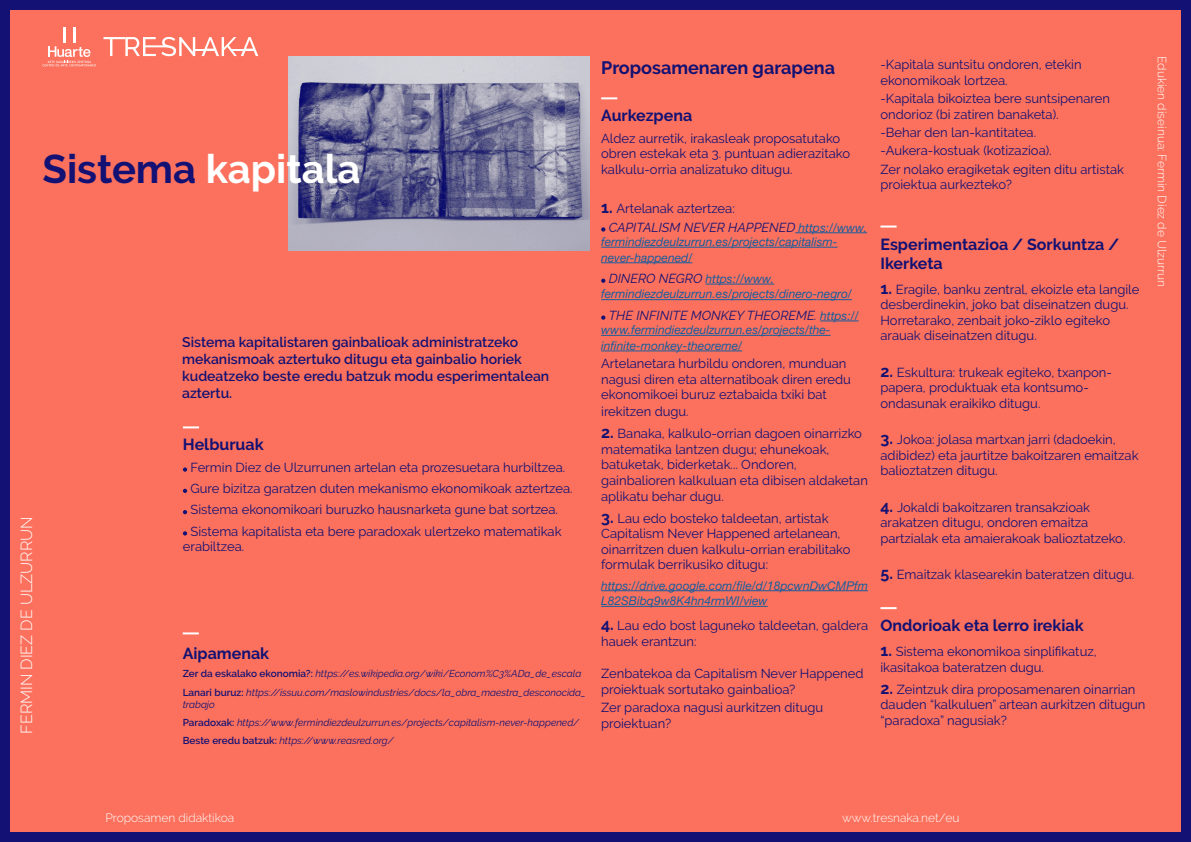
<style>
.page{position:relative;width:1191px;height:842px;background:#fff}
.page>*{position:absolute;margin:0;border:0;box-sizing:border-box;transform-origin:0 0}
.t1{font:700 40px "Raleway";color:#fff}
.t2{font:700 18px "Raleway";color:#131173}
.t3{font:700 16px/19.2px "Raleway";color:#131173}
.t4{font:300 16px "Raleway";color:#fff}
.t5{font:600 14px/16.8px "Raleway";color:#131173}
.t6{font:13px/15.6px "Raleway";color:#131173}
.t7{font:italic 13px "Raleway";color:#131173}
.t8{font:italic 12px/15.6px "Helvetica Neue LT Pro";color:#175d9e}
.t9{font:300 12px "Raleway";color:#fff}
.t10{font:italic 10px/12.5px "Raleway";color:#131173}
.s1{color:#131173}
.s2{font-weight:600;font-style:normal}
.s3{font-weight:700;font-size:16px}
.s4{font-family:"Helvetica Neue LT Pro";font-size:12px;color:#175d9e}
.s5{font-family:"Raleway";font-size:13px;color:#131173}
</style>
<div class="page">
<div style="left:0;top:0;width:1191px;height:842px;background:#fc715d;border:10px solid #131173"></div>
<svg style="left:103px;top:37px;width:155px;height:19px"></svg>
<svg style="left:43px;top:46px;width:53px;height:20px"></svg>
<hr style="left:63px;top:27px;width:3px;height:15px;background:#fff">
<hr style="left:73px;top:27px;width:3px;height:15px;background:#fff">
<hr style="left:795px;top:232px;width:72px;height:1px;background:#175d9e">
<hr style="left:601px;top:247px;width:236px;height:1px;background:#175d9e">
<hr style="left:601px;top:262px;width:91px;height:1px;background:#175d9e">
<hr style="left:705px;top:284px;width:69px;height:1px;background:#175d9e">
<hr style="left:601px;top:299px;width:251px;height:1px;background:#175d9e">
<hr style="left:820px;top:321px;width:38px;height:1px;background:#175d9e">
<hr style="left:601px;top:335px;width:229px;height:1px;background:#175d9e">
<hr style="left:601px;top:351px;width:141px;height:1px;background:#175d9e">
<hr style="left:601px;top:590px;width:267px;height:1px;background:#175d9e">
<hr style="left:601px;top:606px;width:166px;height:1px;background:#175d9e">
<svg style="left:601px;top:97px;width:16px;height:2px"></svg>
<svg style="left:601px;top:227px;width:4px;height:5px"></svg>
<svg style="left:601px;top:279px;width:4px;height:4px"></svg>
<svg style="left:601px;top:315px;width:4px;height:5px"></svg>
<svg style="left:880px;top:226px;width:16px;height:2px"></svg>
<svg style="left:880px;top:607px;width:16px;height:2px"></svg>
<svg style="left:183px;top:426px;width:16px;height:2px"></svg>
<svg style="left:183px;top:467px;width:4px;height:5px"></svg>
<svg style="left:183px;top:489px;width:4px;height:4px"></svg>
<svg style="left:183px;top:510px;width:4px;height:4px"></svg>
<svg style="left:183px;top:531px;width:4px;height:4px"></svg>
<svg style="left:183px;top:632px;width:16px;height:2px"></svg>
<img style="left:289px;top:56px;width:300px;height:195px">
<p class="t1" style="left:43px;top:146px;width:319px"><span class="s1">Sistema</span> kapitala</p>
<p class="t4" style="left:17px;top:734px;width:219px;rotate:-90deg">FERMIN DIEZ DE ULZURRUN</p>
<p class="t5" style="left:182px;top:334px;width:368px">Sistema kapitalistaren gainbalioak administratzeko mekanismoak aztertuko ditugu eta gainbalio horiek kudeatzeko beste eredu batzuk modu esperimentalean aztertu.</p>
<p class="t3" style="left:183px;top:435px;width:82px">Helburuak</p>
<p class="t6" style="left:190px;top:459px;width:376px">Fermin Diez de Ulzurrunen artelan eta prozesuetara hurbiltzea.</p>
<p class="t6" style="left:190px;top:481px;width:384px">Gure bizitza garatzen duten mekanismo ekonomikoak aztertzea.</p>
<p class="t6" style="left:190px;top:502px;width:369px">Sistema ekonomikoari buruzko hausnarketa gune bat sortzea.</p>
<p class="t6" style="left:183px;top:523px;width:380px;text-indent:8px">Sistema kapitalista eta bere paradoxak ulertzeko matematikak erabiltzea.</p>
<p class="t3" style="left:183px;top:644px;width:88px">Aipamenak</p>
<p class="t10" style="left:183px;top:668px;width:400px"><span class="s2">Zer da eskalako ekonomia?:</span> https://es.wikipedia.org/wiki/Econom%C3%ADa_de_escala</p>
<p class="t10" style="left:183px;top:686px;width:405px"><span class="s2">Lanari buruz:</span> https://issuu.com/maslowindustries/docs/la_obra_maestra_desconocida_ trabajo</p>
<p class="t10" style="left:183px;top:716px;width:398px"><span class="s2">Paradoxak:</span> https://www.fermindiezdeulzurrun.es/projects/capitalism-never-happened/</p>
<p class="t10" style="left:183px;top:735px;width:213px"><span class="s2">Beste eredu batzuk:</span> https://www.reasred.org/</p>
<p class="t2" style="left:601px;top:57px;width:235px">Proposamenaren garapena</p>
<p class="t3" style="left:601px;top:106px;width:93px">Aurkezpena</p>
<p class="t6" style="left:601px;top:130px;width:250px">Aldez aurretik, irakasleak proposatutako obren estekak eta 3. puntuan adierazitako kalkulu-orria analizatuko ditugu.</p>
<p class="t6" style="left:601px;top:201px;width:135px"><span class="s3">1.</span> Artelanak aztertzea:</p>
<p class="t7" style="left:609px;top:219px;width:260px">CAPITALISM NEVER HAPPENED <span class="s4">https://www.</span></p>
<p class="t8" style="left:601px;top:234px;width:238px">fermindiezdeulzurrun.es/projects/capitalism&shy;never-happened/</p>
<p class="t8" style="left:601px;top:270px;width:252px;text-indent:8px"><span class="s5">DINERO NEGRO</span> https://www. fermindiezdeulzurrun.es/projects/dinero-negro/</p>
<p class="t7" style="left:609px;top:308px;width:251px">THE INFINITE MONKEY THEOREME. <span class="s4">https://</span></p>
<p class="t8" style="left:601px;top:322px;width:231px">www.fermindiezdeulzurrun.es/projects/the&shy;infinite-monkey-theoreme/</p>
<p class="t6" style="left:601px;top:356px;width:251px">Artelanetara hurbildu ondoren, munduan nagusi diren eta alternatiboak diren eredu ekonomikoei buruz eztabaida txiki bat</p>
<p class="t6" style="left:601px;top:404px;width:89px">irekitzen dugu.</p>
<p class="t6" style="left:601px;top:426px;width:268px"><span class="s3">2.</span> Banaka, kalkulo-orrian dagoen oinarrizko matematika lantzen dugu; ehunekoak, batuketak, biderketak... Ondoren, gainbalioren kalkuluan eta dibisen aldaketan aplikatu behar dugu.</p>
<p class="t6" style="left:601px;top:510px;width:251px"><span class="s3">3.</span> Lau edo bosteko taldeetan, artistak Capitalism Never Happened artelanean, oinarritzen duen kalkulu-orrian erabilitako formulak berrikusiko ditugu:</p>
<p class="t8" style="left:601px;top:577px;width:268px">https://drive.google.com/file/d/18pcwnDwCMPfm<br>L82SBibq9w8K4hn4rmWI/view</p>
<p class="t6" style="left:601px;top:618px;width:268px"><span class="s3">4.</span> Lau edo bost laguneko taldeetan, galdera hauek erantzun:</p>
<p class="t6" style="left:601px;top:666px;width:264px">Zenbatekoa da Capitalism Never Happened proiektuak sortutako gainbalioa?</p>
<p class="t6" style="left:601px;top:700px;width:224px">Zer paradoxa nagusi aurkitzen ditugu proiektuan?</p>
<p class="t6" style="left:880px;top:56px;width:203px">-Kapitala suntsitu ondoren, etekin ekonomikoak lortzea.</p>
<p class="t6" style="left:880px;top:91px;width:231px">-Kapitala bikoiztea bere suntsipenaren ondorioz (bi zatiren banaketa).</p>
<p class="t6" style="left:880px;top:125px;width:157px">-Behar den lan-kantitatea.</p>
<p class="t6" style="left:880px;top:143px;width:173px">-Aukera-kostuak (kotizazioa).</p>
<p class="t6" style="left:880px;top:161px;width:245px">Zer nolako eragiketak egiten ditu artistak proiektua aurkezteko?</p>
<p class="t3" style="left:880px;top:234px;width:240px">Esperimentazioa / Sorkuntza /<br>Ikerketa</p>
<p class="t6" style="left:880px;top:281px;width:260px"><span class="s3">1.</span> Eragile, banku zentral, ekoizle eta langile desberdinekin, joko bat diseinatzen dugu.<br>Horretarako, zenbait joko-ziklo egiteko arauak diseinatzen ditugu.</p>
<p class="t6" style="left:880px;top:364px;width:233px"><span class="s3">2.</span> Eskultura: trukeak egiteko, txanpon&shy;papera, produktuak eta kontsumo&shy;ondasunak eraikiko ditugu.</p>
<p class="t6" style="left:880px;top:432px;width:260px"><span class="s3">3.</span> Jokoa: jolasa martxan jarri (dadoekin, adibidez) eta jaurtitze bakoitzaren emaitzak balioztatzen ditugu.</p>
<p class="t6" style="left:880px;top:499px;width:246px"><span class="s3">4.</span> Jokaldi bakoitzaren transakzioak arakatzen ditugu, ondoren emaitza partzialak eta amaierakoak balioztatzeko.</p>
<p class="t6" style="left:880px;top:566px;width:255px"><span class="s3">5.</span> Emaitzak klasearekin bateratzen ditugu.</p>
<p class="t3" style="left:880px;top:616px;width:205px">Ondorioak eta lerro irekiak</p>
<p class="t6" style="left:880px;top:644px;width:218px"><span class="s3">1.</span> Sistema ekonomikoa sinplifikatuz, ikasitakoa bateratzen dugu.</p>
<p class="t6" style="left:880px;top:681px;width:266px"><span class="s3">2.</span> Zeintzuk dira proposamenaren oinarrian dauden “kalkuluen” artean aurkitzen ditugun “paradoxa” nagusiak?</p>
<p class="t9" style="left:1169px;top:56px;width:232px;rotate:90deg">Edukien diseinua: Fermin Díez de Ulzurrun</p>
<p class="t9" style="left:105px;top:811px;width:130px">Proposamen didaktikoa</p>
<p class="t9" style="left:842px;top:811px;width:119px">www.tresnaka.net/eu</p>
</div>
